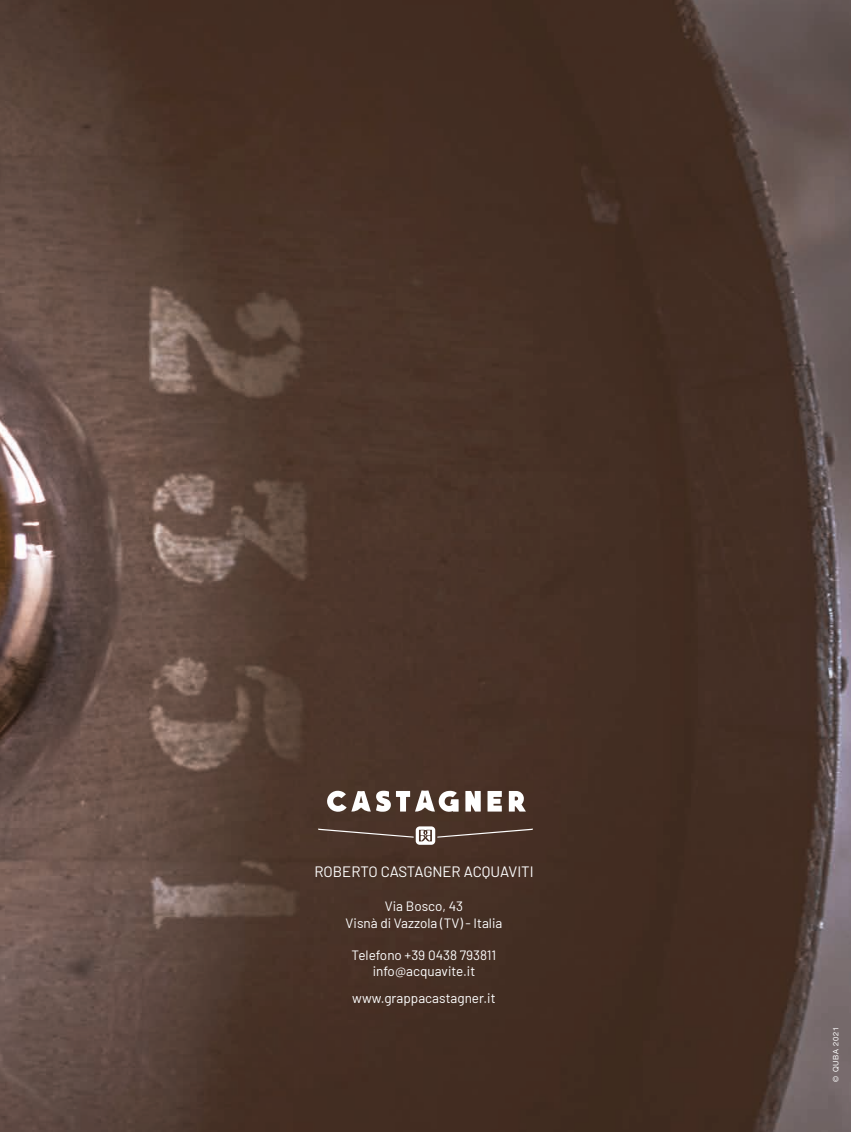
<style>
.page{position:relative;width:851px;height:1132px;background:#fff}
.page>*{position:absolute;margin:0;border:0;box-sizing:border-box;transform-origin:0 0}
.t1{font:15px "Barlow";color:#fff}
.t2{font:13.5px/16.2px "Barlow";color:#fff;text-align:center}
.t3{font:7.5px "Helvetica Neue LT Std";letter-spacing:.1em;color:#fff}
</style>
<div class="page">
<img style="left:0;top:0;width:850px;height:1131px">
<svg style="left:465px;top:790px;width:15px;height:21px"></svg>
<svg style="left:487px;top:790px;width:14px;height:21px"></svg>
<svg style="left:508px;top:790px;width:17px;height:21px"></svg>
<svg style="left:327px;top:790px;width:131px;height:21px"></svg>
<svg style="left:318px;top:826px;width:215px;height:18px;background:#5f4a41"></svg>
<p class="t1" style="left:314px;top:860px;width:221px">ROBERTO CASTAGNER ACQUAVITI</p>
<p class="t2" style="left:345px;top:897px;width:158px">Via Bosco, 43<br>Visnà di Vazzola (TV) - Italia</p>
<p class="t2" style="left:351px;top:945px;width:146px">Telefono +39 0438 793811 info@acquavite.it</p>
<p class="t2" style="left:352px;top:988px;width:145px">www.grappacastagner.it</p>
<p class="t3" style="left:831px;top:1081px;width:57px;rotate:-90deg">© QUBA 2021</p>
</div>
